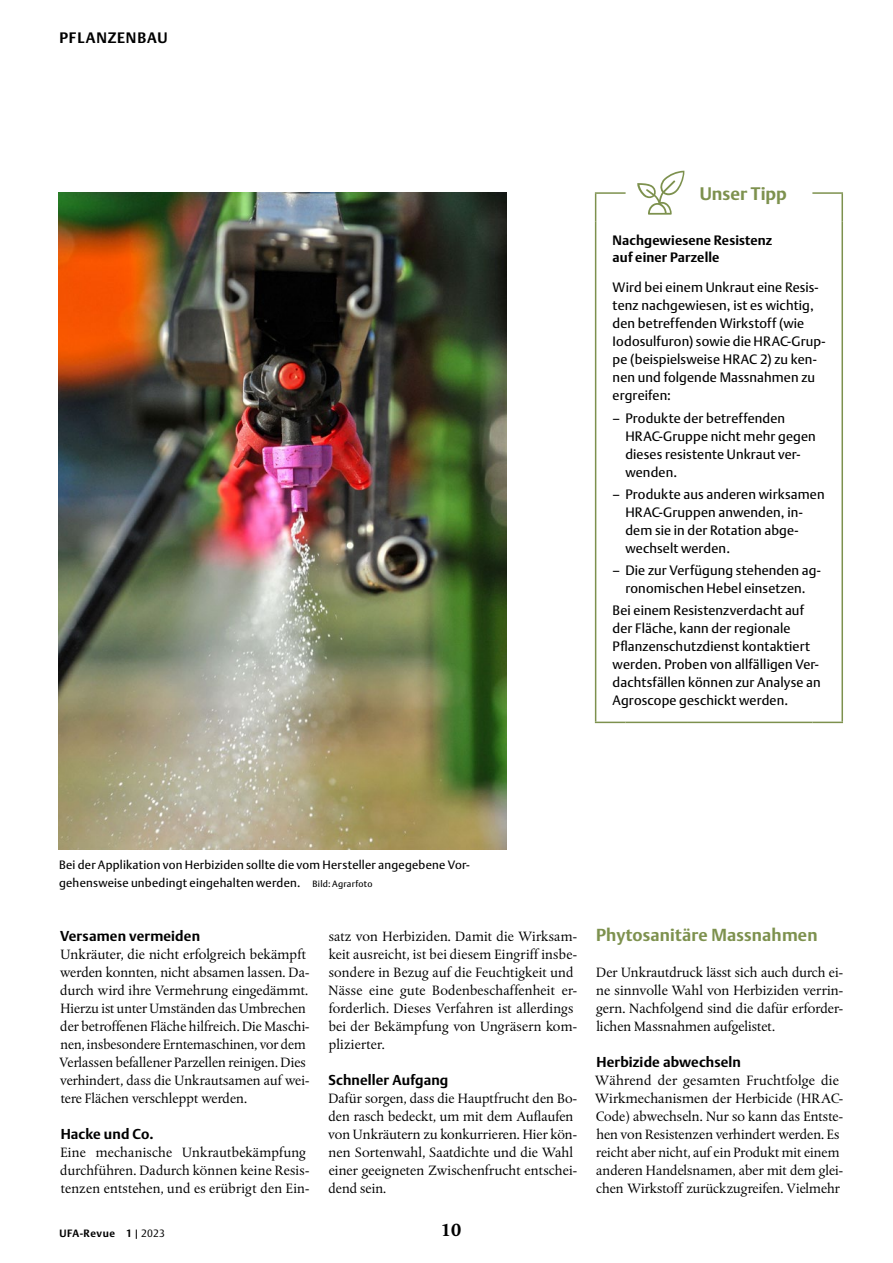
<style>
.page{position:relative;width:893px;height:1263px;background:#fff}
.page>*{position:absolute;margin:0;border:0;box-sizing:border-box;transform-origin:0 0}
.t1{font:700 18px "DTL Argo TOT";color:#7d914e}
.t2{font:700 18px "DTL Albertina TOT";color:#000}
.t3{font:700 17.25px "DTL Argo TOT";letter-spacing:.01em;color:#7d914e}
.t4{font:700 15px "DTL Argo TOT";letter-spacing:.06em;color:#000}
.t5{font:14.25px/18px "DTL Albertina TOT";color:#000}
.t6{font:700 14.25px "DTL Argo TOT";letter-spacing:.01em;color:#000}
.t7{font:13.5px/18px "DTL Argo TOT";letter-spacing:.01em;color:#000}
.t8{font:700 13.5px/16.5px "DTL Argo TOT";letter-spacing:.01em;color:#000}
.t9{font:12px/18px "DTL Argo TOT";letter-spacing:.015em;color:#000}
.t10{font:700 10.5px "DTL Argo TOT";letter-spacing:.055em;color:#000}
.s1{font-size:9px}
.s2{font-weight:400}
.s3{font-weight:300}
</style>
<div class="page">
<img style="left:58px;top:192px;width:448px;height:657px">
<hr style="left:841px;top:222px;width:2px;height:500px;background:#7d914e">
<hr style="left:595px;top:192px;width:31px;height:2px;background:#7d914e">
<svg style="left:595px;top:194px;width:1px;height:28px"></svg>
<hr style="left:812px;top:192px;width:31px;height:2px;background:#7d914e">
<hr style="left:841px;top:194px;width:2px;height:28px;background:#7d914e">
<hr style="left:595px;top:222px;width:1px;height:500px;background:#7d914e">
<hr style="left:595px;top:722px;width:31px;height:1px;background:#7d914e">
<hr style="left:626px;top:722px;width:61px;height:1px;background:#7d914e">
<hr style="left:687px;top:722px;width:125px;height:1px;background:#7d914e">
<hr style="left:812px;top:722px;width:31px;height:1px;background:#7d914e">
<svg style="left:637px;top:171px;width:47px;height:44px"></svg>
<p class="t4" style="left:60px;top:29px;width:110px">PFLANZENBAU</p>
<p class="t1" style="left:700px;top:183px;width:89px">Unser Tipp</p>
<p class="t8" style="left:613px;top:232px;width:161px">Nachgewiesene Resistenz auf einer Parzelle</p>
<p class="t7" style="left:613px;top:279px;width:214px">Wird bei einem Unkraut eine Resis&shy;tenz nachgewiesen, ist es wichtig, den betreffenden Wirkstoff (wie<br>Iodosulfuron) sowie die HRAC-Grup&shy;pe (beispielsweise HRAC 2) zu ken&shy;nen und folgende Massnahmen zu ergreifen:</p>
<p class="t7" style="left:625px;top:409px;width:192px;text-indent:-13px">– Produkte der betreffenden<br>HRAC-Gruppe nicht mehr gegen dieses resistente Unkraut ver&shy;wenden.</p>
<p class="t7" style="left:625px;top:485px;width:201px;text-indent:-13px">– Produkte aus anderen wirksamen<br>HRAC-Gruppen anwenden, in&shy;dem sie in der Rotation abge&shy;wechselt werden.</p>
<p class="t7" style="left:613px;top:561px;width:209px;text-align:center">– Die zur Verfügung stehenden ag&shy;ronomischen Hebel einsetzen.</p>
<p class="t7" style="left:613px;top:602px;width:210px">Bei einem Resistenzverdacht auf der Fläche, kann der regionale Pflanzenschutzdienst kontaktiert werden. Proben von allfälligen Ver&shy;dachtsfällen können zur Analyse an Agroscope geschickt werden.</p>
<p class="t9" style="left:59px;top:856px;width:412px">Bei der Applikation von Herbiziden sollte die vom Hersteller angegebene Vor&shy;gehensweise unbedingt eingehalten werden. <span class="s1">Bild: Agrarfoto</span></p>
<p class="t6" style="left:60px;top:927px;width:142px">Versamen vermeiden</p>
<p class="t5" style="left:59px;top:945px;width:251px">Unkräuter, die nicht erfolgreich bekämpft werden konnten, nicht absamen lassen. Da&shy;durch wird ihre Vermehrung eingedämmt.<br>Hierzu ist unter Umständen das Umbrechen der betroffenen Fläche hilfreich. Die Maschi&shy;nen, insbesondere Erntemaschinen, vor dem Verlassen befallener Parzellen reinigen. Dies verhindert, dass die Unkrautsamen auf wei&shy;tere Flächen verschleppt werden.</p>
<p class="t6" style="left:61px;top:1125px;width:95px">Hacke und Co.</p>
<p class="t5" style="left:60px;top:1143px;width:251px">Eine mechanische Unkrautbekämpfung durchführen. Dadurch können keine Resis&shy;tenzen entstehen, und es erübrigt den Ein-</p>
<p class="t5" style="left:329px;top:927px;width:250px">satz von Herbiziden. Damit die Wirksam&shy;keit ausreicht, ist bei diesem Eingriff insbe&shy;sondere in Bezug auf die Feuchtigkeit und Nässe eine gute Bodenbeschaffenheit er&shy;forderlich. Dieses Verfahren ist allerdings bei der Bekämpfung von Ungräsern kom&shy;plizierter.</p>
<p class="t6" style="left:329px;top:1071px;width:121px">Schneller Aufgang</p>
<p class="t5" style="left:328px;top:1089px;width:250px">Dafür sorgen, dass die Hauptfrucht den Bo&shy;den rasch bedeckt, um mit dem Auflaufen von Unkräutern zu konkurrieren. Hier kön&shy;nen Sortenwahl, Saatdichte und die Wahl einer geeigneten Zwischenfrucht entschei&shy;dend sein.</p>
<p class="t10" style="left:60px;top:1227px;width:107px">UFA-Revue 1<span class="s2">|</span><span class="s3">2023</span></p>
<p class="t2" style="left:441px;top:1218px;width:22px">10</p>
<p class="t3" style="left:596px;top:924px;width:223px">Phytosanitäre Massnahmen</p>
<p class="t5" style="left:596px;top:963px;width:249px;text-align:justify">Der Unkrautdruck lässt sich auch durch ei&shy;ne sinnvolle Wahl von Herbiziden verrin&shy;gern. Nachfolgend sind die dafür erforder&shy;lichen Massnahmen aufgelistet.</p>
<p class="t6" style="left:596px;top:1053px;width:146px">Herbizide abwechseln</p>
<p class="t5" style="left:595px;top:1071px;width:249px">Während der gesamten Fruchtfolge die Wirkmechanismen der Herbicide (HRAC-Code) abwechseln. Nur so kann das Entste&shy;hen von Resistenzen verhindert werden. Es reicht aber nicht, auf ein Produkt mit einem anderen Handelsnamen, aber mit dem glei&shy;chen Wirkstoff zurückzugreifen. Vielmehr</p>
</div>
